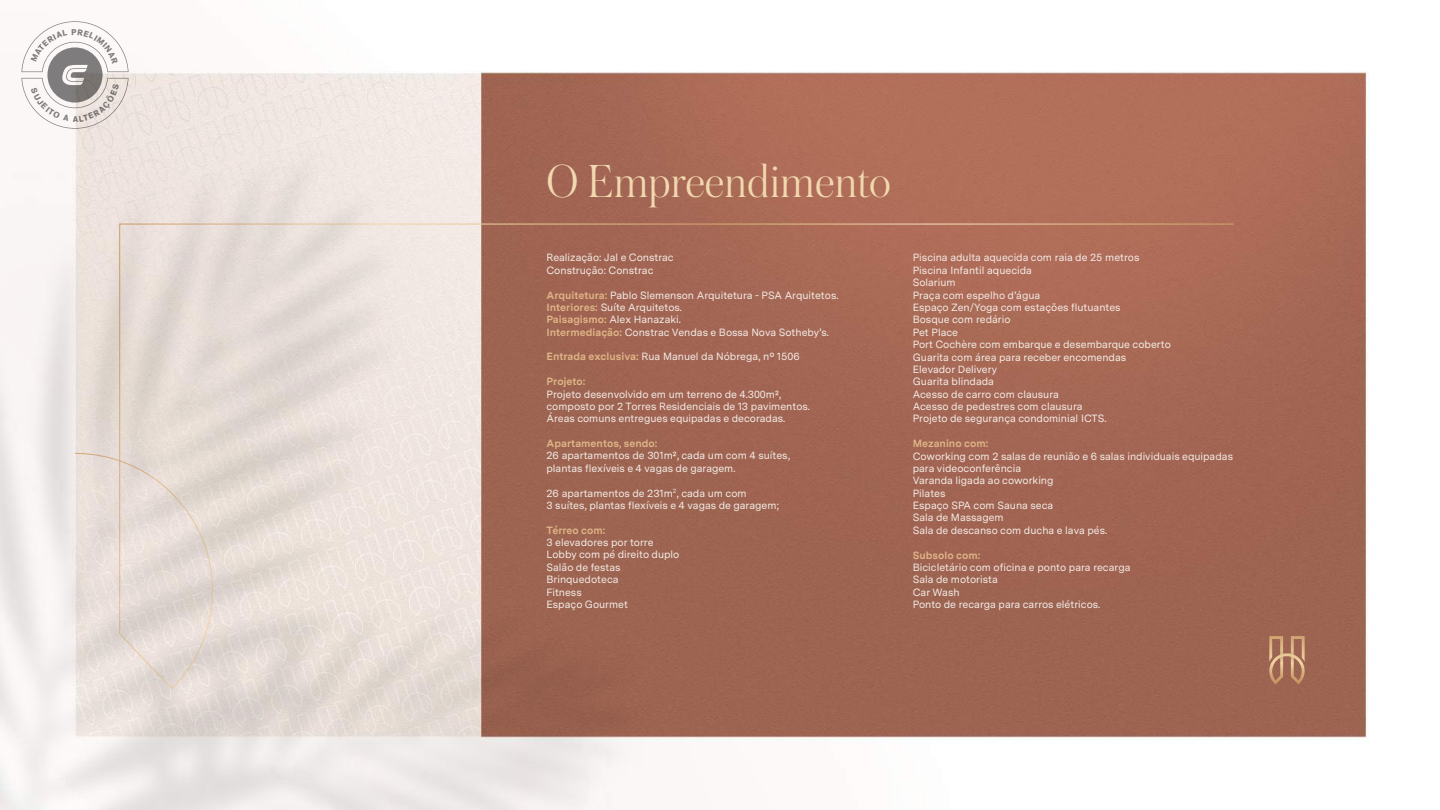
<style>
.page{position:relative;width:1440px;height:810px;background:#fff}
.page>*{position:absolute;margin:0;border:0;box-sizing:border-box;transform-origin:0 0}
.t1{font:300 48.75px "Austin";color:#f2d8af}
.t2{font:10.5px/12.4px "Messina Sans";color:#f4ede8}
.t3{font:700 10.5px "Messina Sans";color:#dfb688}
.s1{font-weight:700;color:#dfb688}
</style>
<div class="page">
<img style="left:72px;top:71px;width:1297px;height:673px">
<svg style="left:652px;top:223px;width:583px;height:467px"></svg>
<img style="left:0;top:142px;width:652px;height:668px">
<svg style="left:1269px;top:636px;width:36px;height:48px"></svg>
<svg style="left:21px;top:21px;width:108px;height:108px"></svg>
<h1 class="t1" style="left:546px;top:149px;width:346px">O Empreendimento</h1>
<p class="t2" style="left:546px;top:251px;width:129px">Realização: Jal e Constrac<br>Construção: Constrac</p>
<p class="t2" style="left:546px;top:288px;width:294px"><span class="s1">Arquitetura:</span> Pablo Slemenson Arquitetura - PSA Arquitetos.<br><span class="s1">Interiores:</span> Suíte Arquitetos.<br><span class="s1">Paisagismo:</span> Alex Hanazaki.<br><span class="s1">Intermediação:</span> Constrac Vendas e Bossa Nova Sotheby’s.</p>
<p class="t2" style="left:546px;top:350px;width:255px"><span class="s1">Entrada exclusiva:</span> Rua Manuel da Nóbrega, nº 1506</p>
<p class="t3" style="left:546px;top:374px;width:40px">Projeto:</p>
<p class="t2" style="left:546px;top:387px;width:265px">Projeto desenvolvido em um terreno de 4.300m², composto por 2 Torres Residenciais de 13 pavimentos.<br>Áreas comuns entregues equipadas e decoradas.</p>
<p class="t3" style="left:546px;top:436px;width:113px">Apartamentos, sendo:</p>
<p class="t2" style="left:546px;top:449px;width:245px">26 apartamentos de 301m², cada um com 4 suítes, plantas flexíveis e 4 vagas de garagem.</p>
<p class="t2" style="left:546px;top:486px;width:234px">26 apartamentos de 231m<sup>2</sup>, cada um com<br>3 suítes, plantas flexíveis e 4 vagas de garagem;</p>
<p class="t3" style="left:546px;top:522px;width:61px">Térreo com:</p>
<p class="t2" style="left:546px;top:536px;width:134px">3 elevadores por torre<br>Lobby com pé direito duplo<br>Salão de festas<br>Brinquedoteca<br>Fitness<br>Espaço Gourmet</p>
<p class="t2" style="left:913px;top:251px;width:260px">Piscina adulta aquecida com raia de 25 metros<br>Piscina Infantil aquecida<br>Solarium<br>Praça com espelho d’água<br>Espaço Zen/Yoga com estações flutuantes<br>Bosque com redário<br>Pet Place<br>Port Cochère com embarque e desembarque coberto<br>Guarita com área para receber encomendas<br>Elevador Delivery<br>Guarita blindada<br>Acesso de carro com clausura<br>Acesso de pedestres com clausura<br>Projeto de segurança condominial ICTS.</p>
<p class="t3" style="left:913px;top:436px;width:77px">Mezanino com:</p>
<p class="t2" style="left:913px;top:449px;width:322px">Coworking com 2 salas de reunião e 6 salas individuais equipadas para videoconferência<br>Varanda ligada ao coworking<br>Pilates<br>Espaço SPA com Sauna seca<br>Sala de Massagem<br>Sala de descanso com ducha e lava pés.</p>
<p class="t3" style="left:913px;top:547px;width:69px">Subsolo com:</p>
<p class="t2" style="left:913px;top:561px;width:219px">Bicicletário com oficina e ponto para recarga<br>Sala de motorista<br>Car Wash<br>Ponto de recarga para carros elétricos.</p>
</div>
